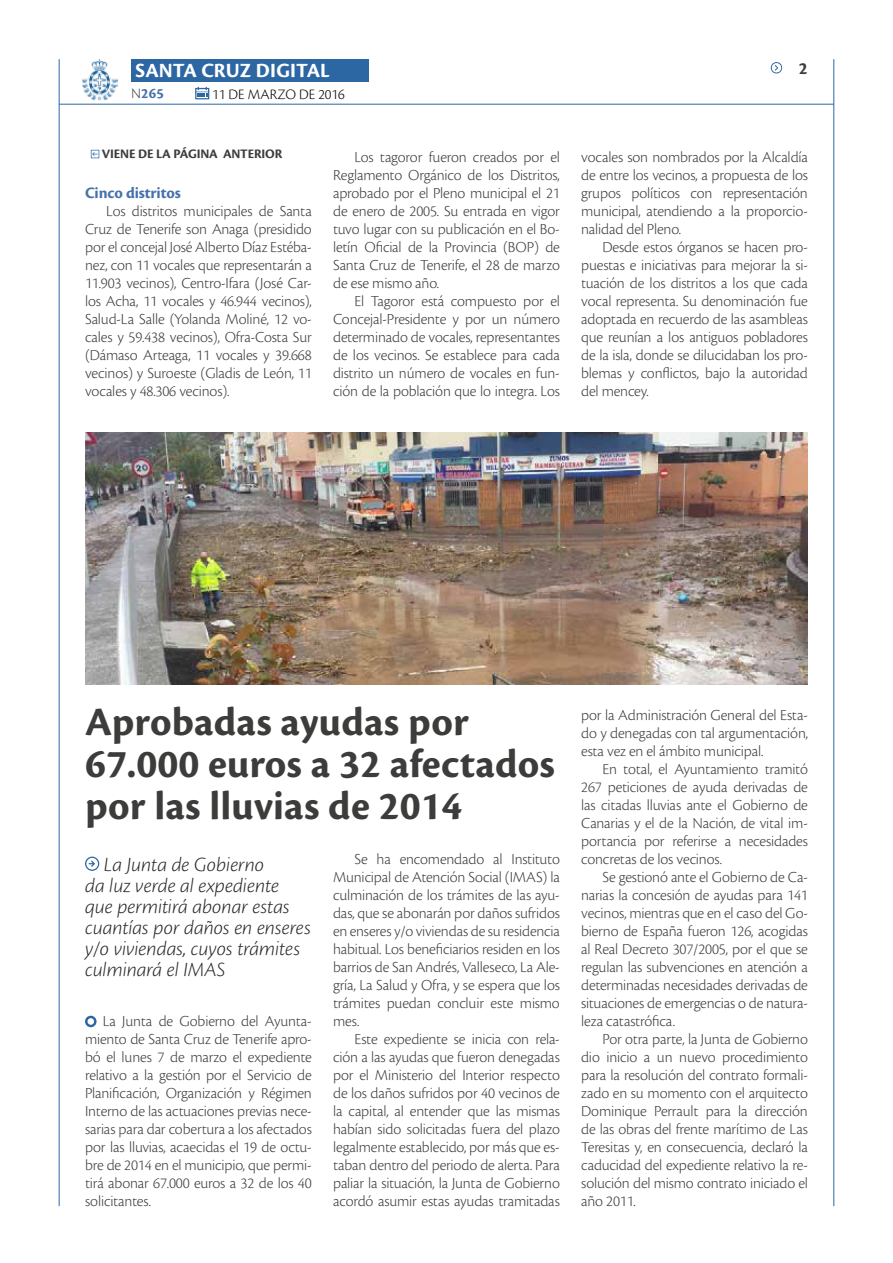
<style>
.page{position:relative;width:893px;height:1263px;background:#fff}
.page>*{position:absolute;margin:0;border:0;box-sizing:border-box;transform-origin:0 0}
.t1{font:700 42px/42px "Cronos Pro";letter-spacing:.005em;color:#3c3c3b}
.t2{font:italic 300 21px/21px "Cronos Pro";letter-spacing:-.005em;color:#282827}
.t3{font:700 21px "Cronos Pro";letter-spacing:.005em;color:#fff}
.t4{font:700 18px "Cronos Pro";color:#3c3c3b}
.t5{font:700 16.5px "Cronos Pro";letter-spacing:-.01em;color:#4672ac}
.t6{font:300 15.9px/18px "Cronos Pro";letter-spacing:-.01em;color:#3c3c3b;text-align:justify}
.t7{font:300 15px "Cronos Pro";color:#000}
.t8{font:700 15px "Cronos Pro";color:#4672ac}
.t9{font:700 13.5px "Cronos Pro";letter-spacing:-.01em;color:#3c3c3b}
.s1{font-weight:300;color:#3c3c3b}
</style>
<div class="page">
<hr style="left:59px;top:104px;width:775px;height:1px;background:#2c66a3">
<div style="left:131px;top:59px;width:238px;height:23px;background:#2c66a3"></div>
<svg style="left:195px;top:87px;width:14px;height:12px"></svg>
<img style="left:82px;top:59px;width:36px;height:42px">
<hr style="left:59px;top:59px;width:1px;height:1147px;background:#2c66a3">
<hr style="left:833px;top:59px;width:1px;height:1147px;background:#2c66a3">
<svg style="left:771px;top:62px;width:12px;height:11px"></svg>
<svg style="left:91px;top:150px;width:8px;height:8px"></svg>
<img style="left:85px;top:432px;width:723px;height:252px">
<svg style="left:85px;top:1015px;width:12px;height:13px"></svg>
<svg style="left:85px;top:856px;width:14px;height:15px"></svg>
<h2 class="t3" style="left:136px;top:59px;width:196px">SANTA CRUZ DIGITAL</h2>
<p class="t8" style="left:131px;top:85px;width:34px"><span class="s1">N</span>265</p>
<p class="t7" style="left:212px;top:86px;width:134px">11 DE MARZO DE 2016</p>
<p class="t9" style="left:102px;top:146px;width:182px">VIENE DE LA PÁGINA ANTERIOR</p>
<p class="t5" style="left:85px;top:183px;width:97px">Cinco distritos</p>
<p class="t6" style="left:85px;top:202px;width:228px;text-indent:21px">Los distritos municipales de Santa Cruz de Tenerife son Anaga (presidido por el concejal José Alberto Díaz Estéba&shy;nez, con 11 vocales que representarán a 11.903 vecinos), Centro-Ifara (José Car&shy;los Acha, 11 vocales y 46.944 vecinos), Salud-La Salle (Yolanda Moliné, 12 vo&shy;cales y 59.438 vecinos), Ofra-Costa Sur (Dámaso Arteaga, 11 vocales y 39.668 vecinos) y Suroeste (Gladis de León, 11 vocales y 48.306 vecinos).</p>
<p class="t6" style="left:333px;top:148px;width:228px;text-indent:21px">Los tagoror fueron creados por el Reglamento Orgánico de los Distritos, aprobado por el Pleno municipal el 21 de enero de 2005. Su entrada en vigor tuvo lugar con su publicación en el Bo&shy;letín Oficial de la Provincia (BOP) de Santa Cruz de Tenerife, el 28 de marzo de ese mismo año.</p>
<p class="t6" style="left:333px;top:292px;width:228px;text-indent:21px">El Tagoror está compuesto por el Concejal-Presidente y por un número determinado de vocales, representantes de los vecinos. Se establece para cada distrito un número de vocales en fun&shy;ción de la población que lo integra. Los</p>
<p class="t4" style="left:799px;top:58px;width:10px">2</p>
<p class="t6" style="left:581px;top:148px;width:228px">vocales son nombrados por la Alcaldía de entre los vecinos, a propuesta de los grupos políticos con representación municipal, atendiendo a la proporcio&shy;nalidad del Pleno.</p>
<p class="t6" style="left:581px;top:238px;width:228px;text-indent:21px">Desde estos órganos se hacen pro&shy;puestas e iniciativas para mejorar la si&shy;tuación de los distritos a los que cada vocal representa. Su denominación fue adoptada en recuerdo de las asambleas que reunían a los antiguos pobladores de la isla, donde se dilucidaban los pro&shy;blemas y conflictos, bajo la autoridad del mencey.</p>
<h1 class="t1" style="left:85px;top:701px;width:471px">Aprobadas ayudas por<br>67.000 euros a 32 afectados por las lluvias de 2014</h1>
<h2 class="t2" style="left:85px;top:854px;width:227px;text-indent:19px">La Junta de Gobierno<br>da luz verde al expediente que permitirá abonar estas cuantías por daños en enseres y/o viviendas, cuyos trámites culminará el IMAS</h2>
<p class="t6" style="left:333px;top:850px;width:228px;text-indent:21px">Se ha encomendado al Instituto Municipal de Atención Social (IMAS) la culminación de los trámites de las ayu&shy;das, que se abonarán por daños sufridos en enseres y/o viviendas de su residencia habitual. Los beneficiarios residen en los barrios de San Andrés, Valleseco, La Ale&shy;gría, La Salud y Ofra, y se espera que los trámites puedan concluir este mismo mes.</p>
<p class="t6" style="left:333px;top:1030px;width:228px;text-indent:21px">Este expediente se inicia con rela&shy;ción a las ayudas que fueron denegadas por el Ministerio del Interior respecto de los daños sufridos por 40 vecinos de la capital, al entender que las mismas habían sido solicitadas fuera del plazo legalmente establecido, por más que es&shy;taban dentro del periodo de alerta. Para paliar la situación, la Junta de Gobierno acordó asumir estas ayudas tramitadas</p>
<p class="t6" style="left:85px;top:1012px;width:228px;text-indent:18px">La Junta de Gobierno del Ayunta&shy;miento de Santa Cruz de Tenerife apro&shy;bó el lunes 7 de marzo el expediente relativo a la gestión por el Servicio de Planificación, Organización y Régimen Interno de las actuaciones previas nece&shy;sarias para dar cobertura a los afectados por las lluvias, acaecidas el 19 de octu&shy;bre de 2014 en el municipio, que permi&shy;tirá abonar 67.000 euros a 32 de los 40 solicitantes.</p>
<p class="t6" style="left:581px;top:706px;width:228px">por la Administración General del Esta&shy;do y denegadas con tal argumentación, esta vez en el ámbito municipal.</p>
<p class="t6" style="left:581px;top:760px;width:228px;text-indent:21px">En total, el Ayuntamiento tramitó 267 peticiones de ayuda derivadas de las citadas lluvias ante el Gobierno de Canarias y el de la Nación, de vital im&shy;portancia por referirse a necesidades concretas de los vecinos.</p>
<p class="t6" style="left:581px;top:868px;width:228px;text-indent:21px">Se gestionó ante el Gobierno de Ca&shy;narias la concesión de ayudas para 141 vecinos, mientras que en el caso del Go&shy;bierno de España fueron 126, acogidas al Real Decreto 307/2005, por el que se regulan las subvenciones en atención a determinadas necesidades derivadas de situaciones de emergencias o de natura&shy;leza catastrófica.</p>
<p class="t6" style="left:581px;top:1030px;width:228px;text-indent:21px">Por otra parte, la Junta de Gobierno dio inicio a un nuevo procedimiento para la resolución del contrato formali&shy;zado en su momento con el arquitecto Dominique Perrault para la dirección de las obras del frente marítimo de Las Teresitas y, en consecuencia, declaró la caducidad del expediente relativo la re&shy;solución del mismo contrato iniciado el año 2011.</p>
</div>
